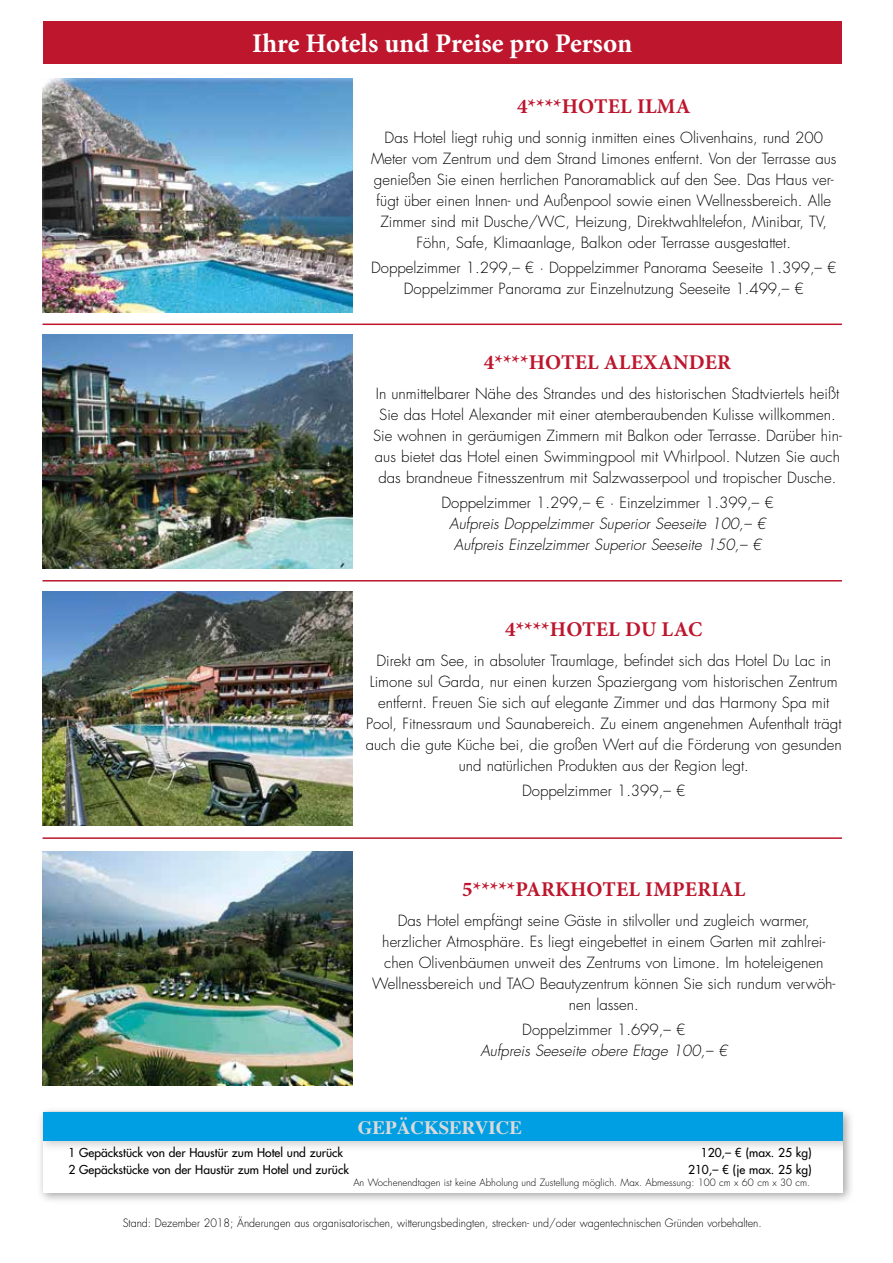
<style>
.page{position:relative;width:893px;height:1263px;background:#fff}
.page>*{position:absolute;margin:0;border:0;box-sizing:border-box;transform-origin:0 0}
.t1{font:700 27px "Minion Pro";letter-spacing:-.005em;color:#fff}
.t2{font:700 21px "Minion Pro";letter-spacing:.01em;color:#bd162d}
.t3{font:700 18.9px "Times";color:#dadada}
.t4{font:300 15px/21px "Futura Std";color:#000;text-align:center}
.t5{font:italic 300 15px/21px "Futura Std";color:#000;text-align:center}
.t6{font:500 12px "Futura Std";color:#000}
.t7{font:300 11.25px "Futura Std";color:#000;scale:.95 1}
.t8{font:300 9.75px "Futura Std";color:#000}
</style>
<div class="page">
<div style="left:43px;top:21px;width:799px;height:43px;background:#bd162d"></div>
<hr style="left:43px;top:580px;width:799px;height:1px;background:#bd162d">
<hr style="left:43px;top:324px;width:799px;height:1px;background:#bd162d">
<hr style="left:43px;top:837px;width:799px;height:2px;background:#bd162d">
<img style="left:43px;top:79px;width:310px;height:234px">
<img style="left:43px;top:335px;width:310px;height:234px">
<img style="left:43px;top:591px;width:310px;height:234px">
<img style="left:43px;top:851px;width:310px;height:234px">
<div style="left:37px;top:1106px;width:817px;height:99px;background:#000;opacity:.35"></div>
<div style="left:43px;top:1112px;width:800px;height:80px;background:#fff"></div>
<div style="left:43px;top:1112px;width:800px;height:41px;background:#000;opacity:.2"></div>
<div style="left:43px;top:1112px;width:800px;height:29px;background:#009fe3"></div>
<h1 class="t1" style="left:252px;top:25px;width:382px">Ihre Hotels und Preise pro Person</h1>
<h2 class="t2" style="left:517px;top:92px;width:175px">4****HOTEL ILMA</h2>
<p class="t4" style="left:371px;top:127px;width:467px">Das Hotel liegt ruhig und sonnig inmitten eines Olivenhains, rund 200<br>Meter vom Zentrum und dem Strand Limones entfernt. Von der Terrasse aus genießen Sie einen herrlichen Panoramablick auf den See. Das Haus ver&shy;fügt über einen Innen- und Außenpool sowie einen Wellnessbereich. Alle Zimmer sind mit Dusche/WC, Heizung, Direktwahltelefon, Minibar, TV, Föhn, Safe, Klimaanlage, Balkon oder Terrasse ausgestattet.</p>
<p class="t4" style="left:371px;top:257px;width:467px">Doppelzimmer 1.299,– € · Doppelzimmer Panorama Seeseite 1.399,– €<br>Doppelzimmer Panorama zur Einzelnutzung Seeseite 1.499,– €</p>
<h2 class="t2" style="left:484px;top:347px;width:249px">4****HOTEL ALEXANDER</h2>
<p class="t4" style="left:373px;top:383px;width:470px">In unmittelbarer Nähe des Strandes und des historischen Stadtviertels heißt Sie das Hotel Alexander mit einer atemberaubenden Kulisse willkommen.<br>Sie wohnen in geräumigen Zimmern mit Balkon oder Terrasse. Darüber hin&shy;aus bietet das Hotel einen Swimmingpool mit Whirlpool. Nutzen Sie auch das brandneue Fitnesszentrum mit Salzwasserpool und tropischer Dusche.</p>
<p class="t4" style="left:441px;top:492px;width:334px">Doppelzimmer 1.299,– € · Einzelzimmer 1.399,– €</p>
<p class="t5" style="left:449px;top:513px;width:318px">Aufpreis Doppelzimmer Superior Seeseite 100,– €<br>Aufpreis Einzelzimmer Superior Seeseite 150,– €</p>
<h2 class="t2" style="left:505px;top:615px;width:199px">4****HOTEL DU LAC</h2>
<p class="t4" style="left:366px;top:650px;width:478px">Direkt am See, in absoluter Traumlage, befindet sich das Hotel Du Lac in Limone sul Garda, nur einen kurzen Spaziergang vom historischen Zentrum entfernt. Freuen Sie sich auf elegante Zimmer und das Harmony Spa mit Pool, Fitnessraum und Saunabereich. Zu einem angenehmen Aufenthalt trägt auch die gute Küche bei, die großen Wert auf die Förderung von gesunden und natürlichen Produkten aus der Region legt.</p>
<p class="t4" style="left:522px;top:780px;width:165px">Doppelzimmer 1.399,– €</p>
<h2 class="t2" style="left:462px;top:875px;width:285px">5*****PARKHOTEL IMPERIAL</h2>
<p class="t4" style="left:372px;top:910px;width:465px">Das Hotel empfängt seine Gäste in stilvoller und zugleich warmer, herzlicher Atmosphäre. Es liegt eingebettet in einem Garten mit zahlrei&shy;chen Olivenbäumen unweit des Zentrums von Limone. Im hoteleigenen Wellnessbereich und TAO Beautyzentrum können Sie sich rundum verwöh&shy;nen lassen.</p>
<p class="t4" style="left:522px;top:1019px;width:165px">Doppelzimmer 1.699,– €</p>
<p class="t5" style="left:480px;top:1040px;width:248px">Aufpreis Seeseite obere Etage 100,– €</p>
<p class="t3" style="left:358px;top:1109px;width:166px">GEPÄCKSERVICE</p>
<p class="t6" style="left:68px;top:1145px;width:276px">1 Gepäckstück von der Haustür zum Hotel und zurück</p>
<p class="t6" style="left:701px;top:1145px;width:112px">120,– € (max. 25 kg)</p>
<p class="t6" style="left:68px;top:1162px;width:282px">2 Gepäckstücke von der Haustür zum Hotel und zurück</p>
<p class="t6" style="left:688px;top:1162px;width:125px">210,– € (je max. 25 kg)</p>
<p class="t8" style="left:353px;top:1177px;width:458px">An Wochenendtagen ist keine Abholung und Zustellung möglich. Max. Abmessung: 100 cm x 60 cm x 30 cm.</p>
<p class="t7" style="left:123px;top:1216px;width:674px">Stand: Dezember 2018; Änderungen aus organisatorischen, witterungsbedingten, strecken- und/oder wagentechnischen Gründen vorbehalten.</p>
</div>
